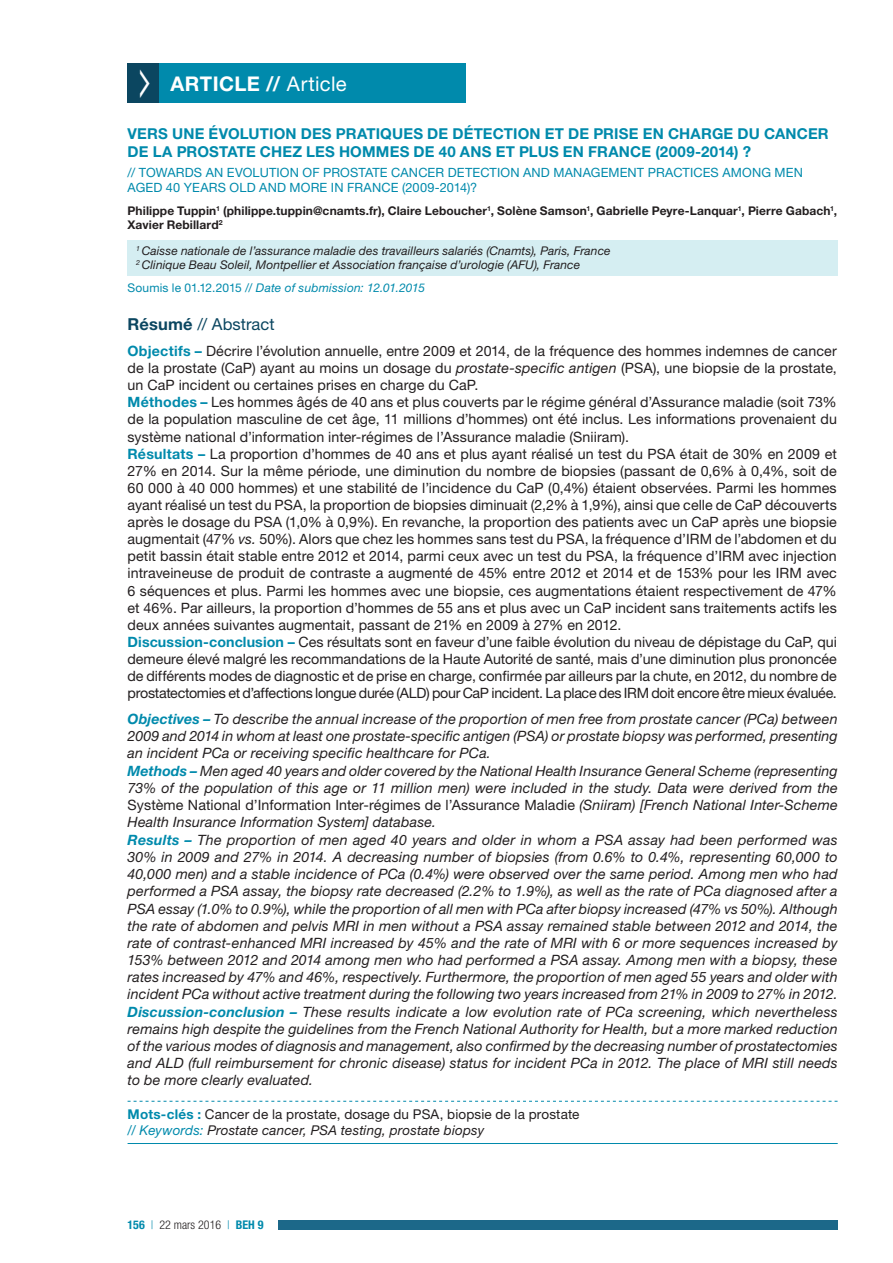
<style>
.page{position:relative;width:893px;height:1263px;background:#fff}
.page>*{position:absolute;margin:0;border:0;box-sizing:border-box;transform-origin:0 0}
.t1{font:700 20.25px "Helvetica Neue LT Std";letter-spacing:.02em;color:#fff}
.t2{font:16.5px "Helvetica Neue LT Std";letter-spacing:.005em;color:#0b4660}
.t3{font:700 15px/18px "Helvetica Neue LT Std";letter-spacing:.01em;color:#008aac}
.t4{font:italic 14.25px/17.2px "Helvetica Neue LT Std";letter-spacing:.01em;color:#231f20}
.t5{font:14.25px/17.1px "Helvetica Neue LT Std";letter-spacing:.005em;color:#231f20}
.t6{font:13.5px/16.2px "Helvetica Neue LT Std";letter-spacing:.01em;color:#231f20}
.t7{font:12.75px/15.3px "Helvetica Neue LT Std";letter-spacing:.01em;color:#008aac}
.t8{font:italic 12px/14.4px "Helvetica Neue LT Std";letter-spacing:.01em;color:#231f20}
.t9{font:700 12px/14.4px "Helvetica Neue LT Std";letter-spacing:.01em;color:#231f20}
.t10{font:italic 12px "Helvetica Neue LT Std";letter-spacing:.015em;color:#008aac}
.t11{font:300 condensed 12px "Helvetica Neue LT Std";color:#231f20}
.s1{font-weight:400}
.s2{font-style:normal}
.s3{font-weight:700}
.s4{font-weight:700;color:#008aac}
.s5{font-style:italic}
.s6{font-style:italic;color:#008aac}
.s7{color:#008aac}
</style>
<div class="page">
<div style="left:278px;top:1220px;width:560px;height:10px;background:#1c6889"></div>
<div style="left:128px;top:64px;width:34px;height:39px;background:#0b4660"></div>
<div style="left:159px;top:64px;width:307px;height:39px;background:#008aac"></div>
<svg style="left:128px;top:1101px;width:710px;height:1px"></svg>
<hr style="left:128px;top:1143px;width:710px;height:1px;background:#008aac">
<div style="left:128px;top:240px;width:710px;height:35px;background:#d5eef2"></div>
<h1 class="t1" style="left:171px;top:71px;width:178px">ARTICLE // <span class="s1">Article</span></h1>
<p class="t3" style="left:128px;top:125px;width:703px">VERS UNE ÉVOLUTION DES PRATIQUES DE DÉTECTION ET DE PRISE EN CHARGE DU CANCER<br>DE LA PROSTATE CHEZ LES HOMMES DE 40 ANS ET PLUS EN FRANCE (2009-2014) ?</p>
<p class="t7" style="left:128px;top:165px;width:677px">// TOWARDS AN EVOLUTION OF PROSTATE CANCER DETECTION AND MANAGEMENT PRACTICES AMONG MEN<br>AGED 40 YEARS OLD AND MORE IN FRANCE (2009-2014)?</p>
<p class="t9" style="left:128px;top:203px;width:711px">Philippe Tuppin<sup>1</sup> (philippe.tuppin@cnamts.fr), Claire Leboucher<sup>1</sup>, Solène Samson<sup>1</sup>, Gabrielle Peyre-Lanquar<sup>1</sup>, Pierre Gabach<sup>1</sup>,<br>Xavier Rebillard<sup>2</sup></p>
<p class="t8" style="left:136px;top:243px;width:476px"><sup>1</sup> Caisse nationale de l’assurance maladie des travailleurs salariés (Cnamts), Paris, France<br><sup>2</sup> Clinique Beau Soleil, Montpellier et Association française d’urologie (AFU), France</p>
<p class="t10" style="left:128px;top:281px;width:299px"><span class="s2">Soumis le 01.12.2015 /</span>/ Date of submission: 12.01.2015</p>
<p class="t2" style="left:128px;top:315px;width:149px"><span class="s3">Résumé</span> // Abstract</p>
<p class="t5" style="left:128px;top:342px;width:711px"><span class="s4">Objectifs –</span> Décrire l’évolution annuelle, entre 2009 et 2014, de la fréquence des hommes indemnes de cancer de la prostate (CaP) ayant au moins un dosage du <span class="s5">prostate-specific antigen</span> (PSA), une biopsie de la prostate, un CaP incident ou certaines prises en charge du CaP.<br><span class="s4">Méthodes –</span> Les hommes âgés de 40 ans et plus couverts par le régime général d’Assurance maladie (soit 73% de la population masculine de cet âge, 11 millions d’hommes) ont été inclus. Les informations provenaient du système national d’information inter-régimes de l’Assurance maladie (Sniiram).<br><span class="s4">Résultats –</span> La proportion d’hommes de 40 ans et plus ayant réalisé un test du PSA était de 30% en 2009 et 27% en 2014. Sur la même période, une diminution du nombre de biopsies (passant de 0,6% à 0,4%, soit de 60 000 à 40 000 hommes) et une stabilité de l’incidence du CaP (0,4%) étaient observées. Parmi les hommes ayant réalisé un test du PSA, la proportion de biopsies diminuait (2,2% à 1,9%), ainsi que celle de CaP découverts après le dosage du PSA (1,0% à 0,9%). En revanche, la proportion des patients avec un CaP après une biopsie augmentait (47% <span class="s5">vs.</span> 50%). Alors que chez les hommes sans test du PSA, la fréquence d’IRM de l’abdomen et du petit bassin était stable entre 2012 et 2014, parmi ceux avec un test du PSA, la fréquence d’IRM avec injection intraveineuse de produit de contraste a augmenté de 45% entre 2012 et 2014 et de 153% pour les IRM avec 6 séquences et plus. Parmi les hommes avec une biopsie, ces augmentations étaient respectivement de 47% et 46%. Par ailleurs, la proportion d’hommes de 55 ans et plus avec un CaP incident sans traitements actifs les deux années suivantes augmentait, passant de 21% en 2009 à 27% en 2012.<br><span class="s4">Discussion-conclusion –</span> Ces résultats sont en faveur d’une faible évolution du niveau de dépistage du CaP, qui demeure élevé malgré les recommandations de la Haute Autorité de santé, mais d’une diminution plus prononcée de différents modes de diagnostic et de prise en charge, confirmée par ailleurs par la chute, en 2012, du nombre de prostatectomies et d’affections longue durée (ALD) pour CaP incident. La place des IRM doit encore être mieux évaluée.</p>
<p class="t4" style="left:128px;top:710px;width:712px"><span class="s4">Objectives –</span> To describe the annual increase of the proportion of men free from prostate cancer (PCa) between 2009 and 2014 in whom at least one prostate-specific antigen (PSA) or prostate biopsy was performed, presenting an incident PCa or receiving specific healthcare for PCa.<br><span class="s4">Methods –</span> Men aged 40 years and older covered by the National Health Insurance General Scheme (representing 73% of the population of this age or 11 million men) were included in the study. Data were derived from the <span class="s2">Système National d’Information Inter-régimes de l’Assurance Maladie</span> (Sniiram) [French National Inter-Scheme Health Insurance Information System] database.<br><span class="s4">Results –</span> The proportion of men aged 40 years and older in whom a PSA assay had been performed was 30% in 2009 and 27% in 2014. A decreasing number of biopsies (from 0.6% to 0.4%, representing 60,000 to 40,000 men) and a stable incidence of PCa (0.4%) were observed over the same period. Among men who had performed a PSA assay, the biopsy rate decreased (2.2% to 1.9%), as well as the rate of PCa diagnosed after a PSA essay (1.0% to 0.9%), while the proportion of all men with PCa after biopsy increased (47% vs 50%). Although the rate of abdomen and pelvis MRI in men without a PSA assay remained stable between 2012 and 2014, the rate of contrast-enhanced MRI increased by 45% and the rate of MRI with 6 or more sequences increased by 153% between 2012 and 2014 among men who had performed a PSA assay. Among men with a biopsy, these rates increased by 47% and 46%, respectively. Furthermore, the proportion of men aged 55 years and older with incident PCa without active treatment during the following two years increased from 21% in 2009 to 27% in 2012.<br><span class="s4">Discussion-conclusion –</span> These results indicate a low evolution rate of PCa screening, which nevertheless remains high despite the guidelines from the French National Authority for Health, but a more marked reduction of the various modes of diagnosis and management, also confirmed by the decreasing number of prostatectomies and ALD (full reimbursement for chronic disease) status for incident PCa in 2012. The place of MRI still needs to be more clearly evaluated.</p>
<p class="t6" style="left:128px;top:1105px;width:453px"><span class="s4">Mots-clés :</span> Cancer de la prostate, dosage du PSA, biopsie de la prostate <span class="s6">// Keywords:</span> <span class="s5">Prostate cancer, PSA testing, prostate biopsy</span></p>
<p class="t11" style="left:128px;top:1218px;width:138px"><span class="s4">156</span> <span class="s7">|</span> 22 mars 2016 <span class="s7">|</span> <span class="s4">BEH 9</span></p>
</div>
